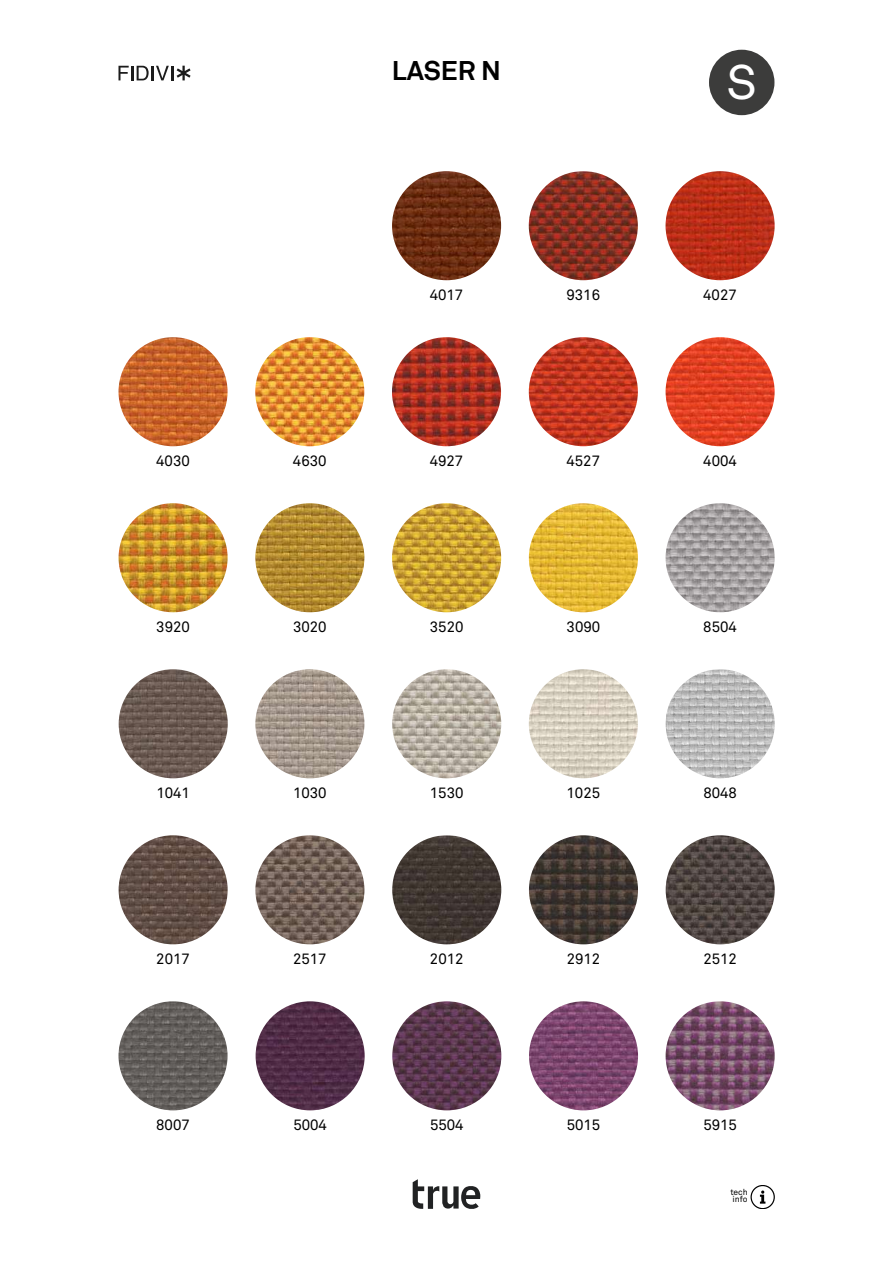
<style>
.page{position:relative;width:893px;height:1263px;background:#fff}
.page>*{position:absolute;margin:0;border:0;box-sizing:border-box;transform-origin:0 0}
.t1{font:48px "Akkurat Pro";color:#fff}
.t2{font:700 27px "Akkurat";color:#000}
.t3{font:15px "Akkurat Pro";color:#000}
.t4{font:8.55px/7.5px "Akkurat Pro";letter-spacing:-.005em;color:#000}
</style>
<div class="page">
<svg style="left:413px;top:1179px;width:67px;height:30px"></svg>
<img style="left:119px;top:503px;width:109px;height:109px;border-radius:55px">
<img style="left:119px;top:835px;width:109px;height:109px;border-radius:55px">
<img style="left:529px;top:669px;width:109px;height:109px;border-radius:55px">
<img style="left:255px;top:669px;width:109px;height:109px;border-radius:55px">
<img style="left:392px;top:337px;width:109px;height:109px;border-radius:55px">
<img style="left:529px;top:171px;width:109px;height:109px;border-radius:55px">
<img style="left:529px;top:337px;width:109px;height:109px;border-radius:55px">
<img style="left:392px;top:171px;width:109px;height:109px;border-radius:55px">
<img style="left:665px;top:171px;width:110px;height:109px;border-radius:55px">
<img style="left:666px;top:337px;width:109px;height:109px;border-radius:55px">
<img style="left:119px;top:669px;width:109px;height:109px;border-radius:55px">
<img style="left:392px;top:669px;width:109px;height:109px;border-radius:55px">
<img style="left:255px;top:835px;width:109px;height:109px;border-radius:55px">
<img style="left:255px;top:337px;width:109px;height:109px;border-radius:55px">
<img style="left:118px;top:337px;width:110px;height:109px;border-radius:55px">
<img style="left:392px;top:503px;width:109px;height:109px;border-radius:55px">
<img style="left:529px;top:503px;width:109px;height:109px;border-radius:55px">
<img style="left:255px;top:503px;width:109px;height:109px;border-radius:55px">
<img style="left:666px;top:1001px;width:109px;height:109px;border-radius:55px">
<img style="left:529px;top:1001px;width:109px;height:109px;border-radius:55px">
<img style="left:118px;top:1001px;width:110px;height:109px;border-radius:55px">
<img style="left:666px;top:669px;width:109px;height:109px;border-radius:55px">
<img style="left:392px;top:835px;width:109px;height:109px;border-radius:55px">
<img style="left:392px;top:1001px;width:109px;height:109px;border-radius:55px">
<img style="left:256px;top:1001px;width:109px;height:109px;border-radius:55px">
<img style="left:666px;top:835px;width:109px;height:109px;border-radius:55px">
<img style="left:529px;top:835px;width:109px;height:109px;border-radius:55px">
<img style="left:666px;top:503px;width:109px;height:109px;border-radius:55px">
<div style="left:709px;top:50px;width:65px;height:65px;background:#3c3c3b;border-radius:50%"></div>
<svg style="left:750px;top:1185px;width:25px;height:24px"></svg>
<svg style="left:118px;top:66px;width:73px;height:14px"></svg>
<h2 class="t2" style="left:392px;top:54px;width:111px">LASER N</h2>
<h1 class="t1" style="left:726px;top:54px;width:32px">S</h1>
<p class="t3" style="left:430px;top:286px;width:35px">4017</p>
<p class="t3" style="left:566px;top:286px;width:35px">9316</p>
<p class="t3" style="left:703px;top:286px;width:35px">4027</p>
<p class="t3" style="left:156px;top:452px;width:35px">4030</p>
<p class="t3" style="left:293px;top:452px;width:35px">4630</p>
<p class="t3" style="left:430px;top:452px;width:35px">4927</p>
<p class="t3" style="left:566px;top:452px;width:35px">4527</p>
<p class="t3" style="left:703px;top:452px;width:35px">4004</p>
<p class="t3" style="left:156px;top:618px;width:35px">3920</p>
<p class="t3" style="left:293px;top:618px;width:35px">3020</p>
<p class="t3" style="left:430px;top:618px;width:35px">3520</p>
<p class="t3" style="left:567px;top:618px;width:35px">3090</p>
<p class="t3" style="left:703px;top:618px;width:35px">8504</p>
<p class="t3" style="left:156px;top:784px;width:35px">1041</p>
<p class="t3" style="left:430px;top:784px;width:35px">1530</p>
<p class="t3" style="left:293px;top:784px;width:35px">1030</p>
<p class="t3" style="left:567px;top:784px;width:35px">1025</p>
<p class="t3" style="left:703px;top:784px;width:35px">8048</p>
<p class="t3" style="left:156px;top:950px;width:35px">2017</p>
<p class="t3" style="left:293px;top:950px;width:35px">2517</p>
<p class="t3" style="left:430px;top:950px;width:35px">2012</p>
<p class="t3" style="left:567px;top:950px;width:35px">2912</p>
<p class="t3" style="left:703px;top:950px;width:35px">2512</p>
<p class="t3" style="left:156px;top:1116px;width:35px">8007</p>
<p class="t3" style="left:567px;top:1116px;width:35px">5015</p>
<p class="t3" style="left:703px;top:1116px;width:35px">5915</p>
<p class="t3" style="left:293px;top:1116px;width:35px">5004</p>
<p class="t3" style="left:430px;top:1116px;width:35px">5504</p>
<p class="t4" style="left:730px;top:1188px;width:19px">tech info</p>
</div>
